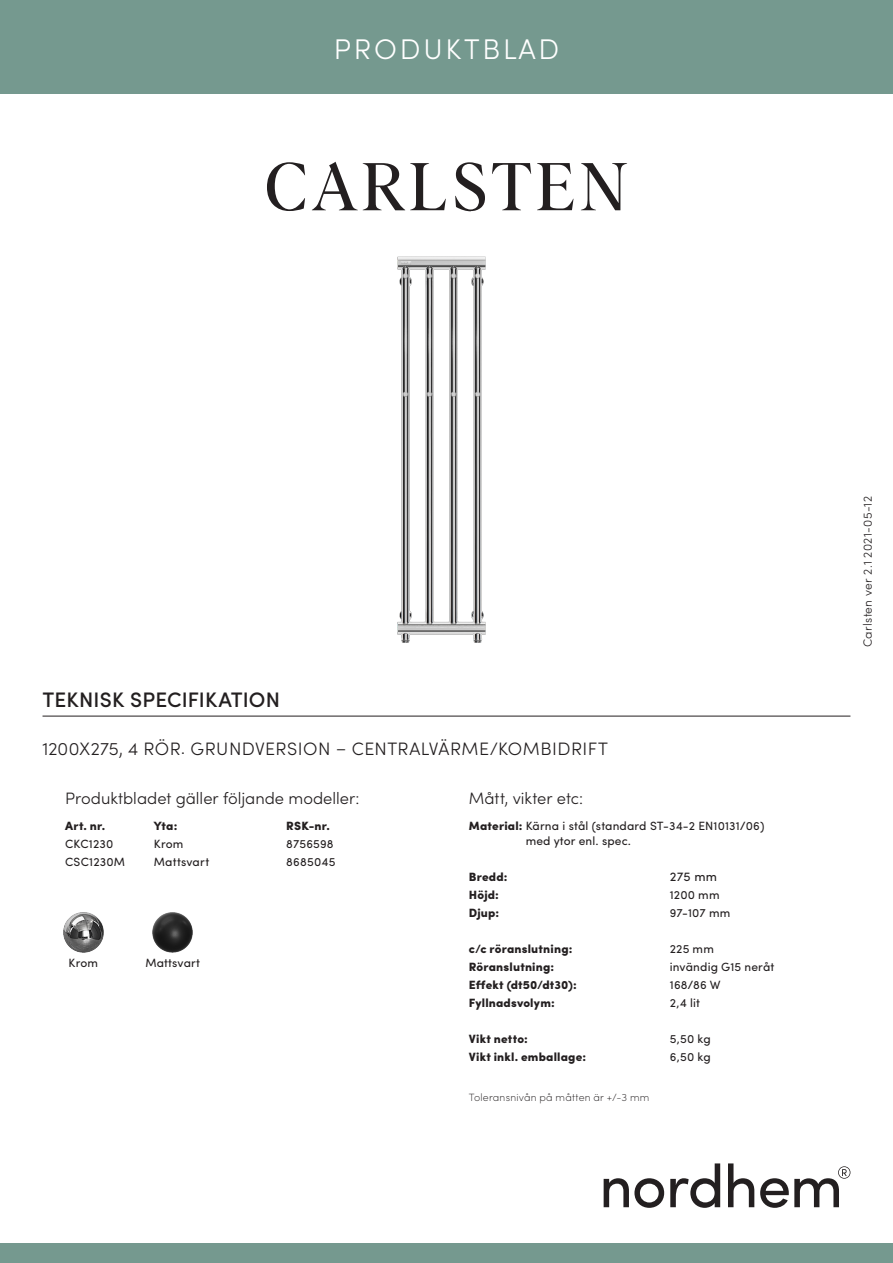
<style>
.page{position:relative;width:893px;height:1263px;background:#fff}
.page>*{position:absolute;margin:0;border:0;box-sizing:border-box;transform-origin:0 0}
.Ingress_centrerat{font:66px "Albra";letter-spacing:.045em;color:#231f20}
.Ingress_centrerat-2{font:300 28.5px "Sofia Pro";letter-spacing:.1em;color:#fff}
.sid_2_h2_blå_med_lin{font:500 21px "Sofia Pro";letter-spacing:.01em;color:#231f20}
.t1{font:300 18px "Sofia Pro";letter-spacing:.025em;color:#231f20}
.Ingress_centrerat-3{font:300 16.5px "Sofia Pro";color:#231f20}
.sid_2_fakta{font:12.75px "Sofia Pro";color:#231f20}
.sid_2_fakta-2{font:12px/15px "Sofia Pro";letter-spacing:.01em;color:#231f20}
.sid_2_fakta-3{font:900 12px "Sofia Pro";letter-spacing:.015em;color:#231f20}
.versionsnummer{font:300 12px "Sofia Pro";letter-spacing:.03em;color:#231f20}
.sid_2_fakta-4{font:200 10.5px "Sofia Pro";letter-spacing:.02em;color:#231f20}
.s1{font-weight:900}
</style>
<div class="page">
<svg style="left:604px;top:1178px;width:60px;height:30px"></svg>
<svg style="left:670px;top:1163px;width:50px;height:45px"></svg>
<svg style="left:728px;top:1163px;width:26px;height:44px"></svg>
<svg style="left:760px;top:1166px;width:90px;height:42px"></svg>
<hr style="left:43px;top:716px;width:807px;height:1px;background:#231f20">
<div style="left:0;top:1244px;width:893px;height:19px;background:#75998f"></div>
<div style="left:0;top:0;width:893px;height:94px;background:#75998f"></div>
<img style="left:397px;top:256px;width:89px;height:387px">
<img style="left:63px;top:912px;width:40px;height:40px">
<img style="left:153px;top:912px;width:40px;height:40px">
<p class="Ingress_centrerat-2" style="left:334px;top:28px;width:227px">PRODUKTBLAD</p>
<p class="Ingress_centrerat" style="left:265px;top:139px;width:364px">CARLSTEN</p>
<p class="sid_2_h2_blå_med_lin" style="left:43px;top:684px;width:239px">TEKNISK SPECIFIKATION</p>
<p class="t1" style="left:43px;top:735px;width:567px">1200X275, 4 RÖR. GRUNDVERSION – CENTRALVÄRME/KOMBIDRIFT</p>
<p class="Ingress_centrerat-3" style="left:65px;top:786px;width:296px">Produktbladet gäller följande modeller:</p>
<p class="sid_2_fakta-3" style="left:65px;top:816px;width:41px">Art. nr.</p>
<p class="sid_2_fakta-3" style="left:154px;top:816px;width:25px">Yta:</p>
<p class="sid_2_fakta-3" style="left:286px;top:816px;width:45px">RSK-nr.</p>
<p class="sid_2_fakta-2" style="left:65px;top:836px;width:50px">CKC1230</p>
<p class="sid_2_fakta-2" style="left:154px;top:836px;width:31px">Krom</p>
<p class="sid_2_fakta-2" style="left:286px;top:836px;width:49px">8756598</p>
<p class="sid_2_fakta-2" style="left:65px;top:854px;width:61px">CSC1230M</p>
<p class="sid_2_fakta-2" style="left:154px;top:854px;width:57px">Mattsvart</p>
<p class="sid_2_fakta-2" style="left:286px;top:854px;width:51px">8685045</p>
<p class="sid_2_fakta-2" style="left:69px;top:955px;width:31px">Krom</p>
<p class="sid_2_fakta-2" style="left:145px;top:955px;width:56px">Mattsvart</p>
<p class="Ingress_centrerat-3" style="left:469px;top:786px;width:116px">Mått, vikter etc:</p>
<p class="sid_2_fakta-2" style="left:526px;top:818px;width:240px;text-indent:-57px"><span class="s1">Material:</span> Kärna i stål (standard ST-34-2 EN10131/06) med ytor enl. spec.</p>
<p class="sid_2_fakta-3" style="left:469px;top:867px;width:40px">Bredd:</p>
<p class="sid_2_fakta" style="left:670px;top:867px;width:49px">275 mm</p>
<p class="sid_2_fakta-3" style="left:469px;top:885px;width:32px">Höjd:</p>
<p class="sid_2_fakta-2" style="left:670px;top:887px;width:51px">1200 mm</p>
<p class="sid_2_fakta-3" style="left:469px;top:903px;width:32px">Djup:</p>
<p class="sid_2_fakta-2" style="left:670px;top:905px;width:62px">97-107 mm</p>
<p class="sid_2_fakta-3" style="left:469px;top:939px;width:105px">c/c röranslutning:</p>
<p class="sid_2_fakta-2" style="left:670px;top:941px;width:46px">225 mm</p>
<p class="sid_2_fakta-3" style="left:469px;top:957px;width:87px">Röranslutning:</p>
<p class="sid_2_fakta-2" style="left:670px;top:959px;width:106px">invändig G15 neråt</p>
<p class="sid_2_fakta-3" style="left:469px;top:975px;width:109px">Effekt (dt50/dt30):</p>
<p class="sid_2_fakta-2" style="left:670px;top:977px;width:52px">168/86 W</p>
<p class="sid_2_fakta-3" style="left:469px;top:993px;width:87px">Fyllnadsvolym:</p>
<p class="sid_2_fakta-2" style="left:670px;top:995px;width:32px">2,4 lit</p>
<p class="sid_2_fakta-3" style="left:469px;top:1029px;width:61px">Vikt netto:</p>
<p class="sid_2_fakta-2" style="left:670px;top:1031px;width:42px">5,50 kg</p>
<p class="sid_2_fakta-3" style="left:469px;top:1047px;width:119px">Vikt inkl. emballage:</p>
<p class="sid_2_fakta-2" style="left:670px;top:1049px;width:42px">6,50 kg</p>
<p class="sid_2_fakta-4" style="left:469px;top:1089px;width:182px">Toleransnivån på måtten är +/-3 mm</p>
<p class="versionsnummer" style="left:859px;top:647px;width:153px;rotate:-90deg">Carlsten ver 2.1 2021-05-12</p>
</div>
